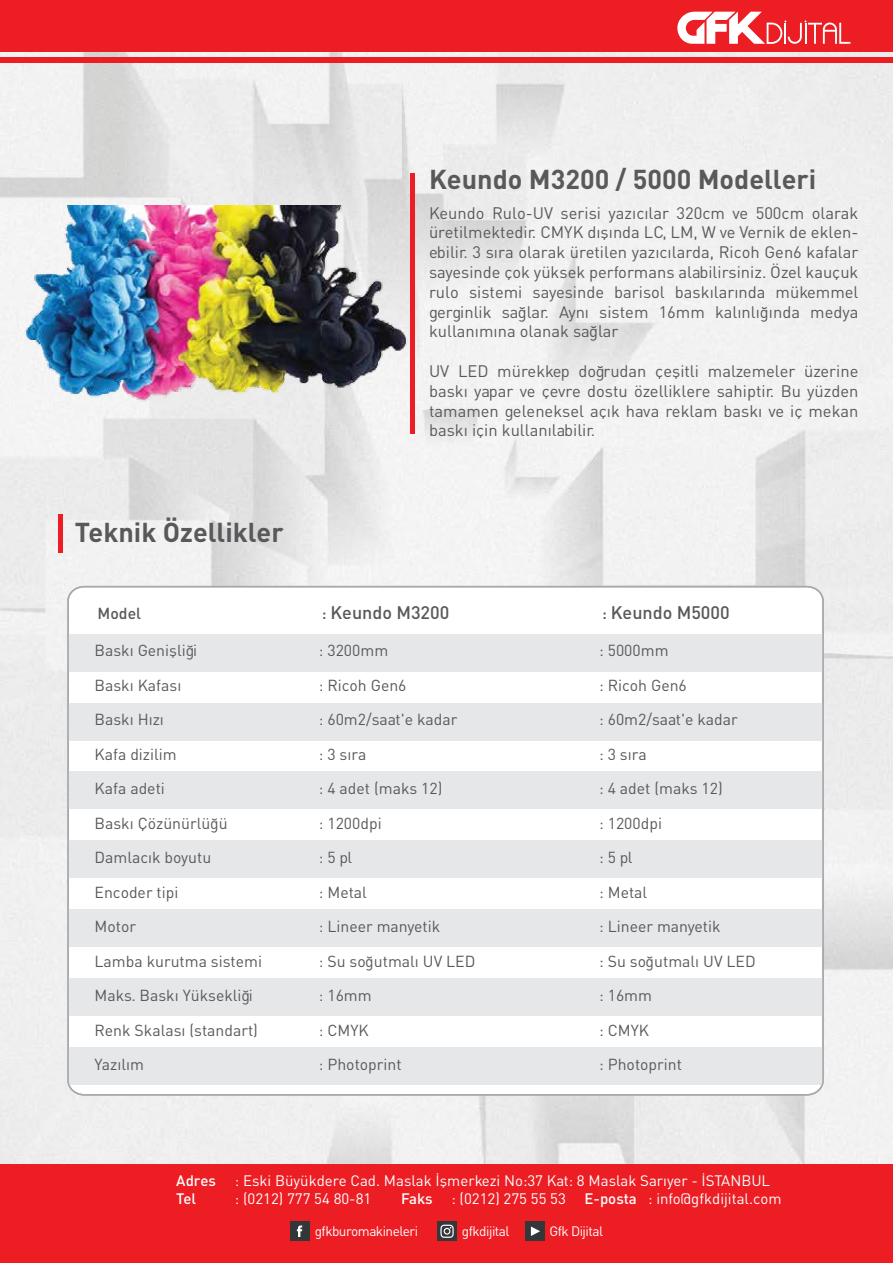
<style>
.page{position:relative;width:893px;height:1263px;background:#fff}
.page>*{position:absolute;margin:0;border:0;box-sizing:border-box;transform-origin:0 0}
.t1{font:27px "DINT Bold Tr";color:#58595b}
.t2{font:18px "DIN Medium Tr";color:#58595b}
.t3{font:16.5px/19.8px "DIN Tr";color:#58595b;text-align:justify}
.t4{font:15.75px "DIN Tr";color:#58595b}
.t5{font:15.75px "DIN Medium Tr";color:#58595b}
.t6{font:15px "DIN Tr";color:#fff}
.t7{font:15px "DIN Medium Tr";color:#fff}
.t8{font:13.65px "DIN Tr";letter-spacing:-.04em;color:#fff}
.s1{font-size:15.75px}
.s2{font-family:"DIN Medium Tr"}
</style>
<div class="page">
<img style="left:0;top:52px;width:893px;height:1113px">
<div style="left:0;top:1165px;width:893px;height:98px;background:#ed1d24"></div>
<div style="left:290px;top:1221px;width:19px;height:20px;background:#343739"></div>
<svg style="left:297px;top:1225px;width:5px;height:12px"></svg>
<div style="left:437px;top:1221px;width:20px;height:20px;background:#343739"></div>
<svg style="left:440px;top:1224px;width:14px;height:14px"></svg>
<div style="left:525px;top:1221px;width:20px;height:20px;background:#343739"></div>
<svg style="left:531px;top:1226px;width:9px;height:10px"></svg>
<svg style="left:67px;top:585px;width:757px;height:511px"></svg>
<div style="left:410px;top:173px;width:5px;height:260px;background:#ed1d24"></div>
<div style="left:58px;top:514px;width:5px;height:39px;background:#ed1d24"></div>
<div style="left:0;top:57px;width:893px;height:5px;background:#ed1d24"></div>
<div style="left:0;top:0;width:893px;height:52px;background:#ed1d24"></div>
<svg style="left:677px;top:12px;width:173px;height:32px"></svg>
<img style="left:0;top:205px;width:431px;height:216px">
<h1 class="t1" style="left:429px;top:162px;width:389px">Keundo M3200 / 5000 Modelleri</h1>
<h1 class="t1" style="left:75px;top:515px;width:210px">Teknik Özellikler</h1>
<p class="t3" style="left:429px;top:202px;width:431px">Keundo Rulo-UV serisi yazıcılar 320cm ve 500cm olarak üretilmektedir. CMYK dışında LC, LM, W ve Vernik de eklen&shy;ebilir. 3 sıra olarak üretilen yazıcılarda, Ricoh Gen6 kafalar sayesinde çok yüksek performans alabilirsiniz. Özel kauçuk rulo sistemi sayesinde barisol baskılarında mükemmel gerginlik sağlar. Aynı sistem 16mm kalınlığında medya kullanımına olanak sağlar</p>
<p class="t3" style="left:429px;top:361px;width:431px">UV LED mürekkep doğrudan çeşitli malzemeler üzerine baskı yapar ve çevre dostu özelliklere sahiptir. Bu yüzden tamamen geleneksel açık hava reklam baskı ve iç mekan baskı için kullanılabilir.</p>
<p class="t5" style="left:98px;top:603px;width:45px">Model</p>
<p class="t2" style="left:322px;top:600px;width:129px"><span class="s1">:</span> Keundo M3200</p>
<p class="t2" style="left:602px;top:600px;width:129px"><span class="s1">:</span> Keundo M5000</p>
<p class="t4" style="left:95px;top:641px;width:104px">Baskı Genişliği</p>
<p class="t4" style="left:319px;top:641px;width:71px">: 3200mm</p>
<p class="t4" style="left:599px;top:641px;width:71px">: 5000mm</p>
<p class="t4" style="left:95px;top:675px;width:88px">Baskı Kafası</p>
<p class="t4" style="left:319px;top:675px;width:89px">: Ricoh Gen6</p>
<p class="t4" style="left:599px;top:675px;width:89px">: Ricoh Gen6</p>
<p class="t4" style="left:95px;top:710px;width:71px">Baskı Hızı</p>
<p class="t4" style="left:319px;top:710px;width:140px">: 60m2/saat'e kadar</p>
<p class="t4" style="left:599px;top:710px;width:140px">: 60m2/saat'e kadar</p>
<p class="t4" style="left:95px;top:744px;width:84px">Kafa dizilim</p>
<p class="t4" style="left:319px;top:744px;width:49px">: 3 sıra</p>
<p class="t4" style="left:599px;top:744px;width:49px">: 3 sıra</p>
<p class="t4" style="left:95px;top:779px;width:72px">Kafa adeti</p>
<p class="t4" style="left:319px;top:779px;width:125px">: 4 adet (maks 12)</p>
<p class="t4" style="left:599px;top:779px;width:125px">: 4 adet (maks 12)</p>
<p class="t4" style="left:95px;top:813px;width:135px">Baskı Çözünürlüğü</p>
<p class="t4" style="left:319px;top:813px;width:64px">: 1200dpi</p>
<p class="t4" style="left:599px;top:813px;width:64px">: 1200dpi</p>
<p class="t4" style="left:95px;top:848px;width:118px">Damlacık boyutu</p>
<p class="t4" style="left:319px;top:848px;width:35px">: 5 pl</p>
<p class="t4" style="left:599px;top:848px;width:35px">: 5 pl</p>
<p class="t4" style="left:95px;top:882px;width:85px">Encoder tipi</p>
<p class="t4" style="left:319px;top:882px;width:50px">: Metal</p>
<p class="t4" style="left:599px;top:882px;width:50px">: Metal</p>
<p class="t4" style="left:95px;top:917px;width:43px">Motor</p>
<p class="t4" style="left:319px;top:917px;width:123px">: Lineer manyetik</p>
<p class="t4" style="left:599px;top:917px;width:123px">: Lineer manyetik</p>
<p class="t4" style="left:95px;top:951px;width:169px">Lamba kurutma sistemi</p>
<p class="t4" style="left:319px;top:951px;width:158px">: Su soğutmalı UV LED</p>
<p class="t4" style="left:599px;top:951px;width:158px">: Su soğutmalı UV LED</p>
<p class="t4" style="left:95px;top:986px;width:160px">Maks. Baskı Yüksekliği</p>
<p class="t4" style="left:319px;top:986px;width:54px">: 16mm</p>
<p class="t4" style="left:599px;top:986px;width:54px">: 16mm</p>
<p class="t4" style="left:95px;top:1020px;width:165px">Renk Skalası (standart)</p>
<p class="t4" style="left:319px;top:1020px;width:51px">: CMYK</p>
<p class="t4" style="left:599px;top:1020px;width:51px">: CMYK</p>
<p class="t4" style="left:95px;top:1055px;width:51px">Yazılım</p>
<p class="t4" style="left:319px;top:1055px;width:84px">: Photoprint</p>
<p class="t4" style="left:599px;top:1055px;width:84px">: Photoprint</p>
<p class="t7" style="left:176px;top:1171px;width:41px">Adres</p>
<p class="t6" style="left:235px;top:1171px;width:537px">: Eski Büyükdere Cad. Maslak İşmerkezi No:37 Kat: 8 Maslak Sarıyer - İSTANBUL</p>
<p class="t7" style="left:176px;top:1189px;width:21px">Tel</p>
<p class="t6" style="left:235px;top:1189px;width:138px">: (0212) 777 54 80-81</p>
<p class="t6" style="left:401px;top:1189px;width:382px"><span class="s2">Faks</span> : (0212) 275 55 53 <span class="s2">E-posta</span> : info@gfkdijital.com</p>
<p class="t8" style="left:315px;top:1223px;width:105px">gfkburomakineleri</p>
<p class="t8" style="left:462px;top:1223px;width:49px">gfkdijital</p>
<p class="t8" style="left:549px;top:1223px;width:55px">Gfk Dijital</p>
</div>
